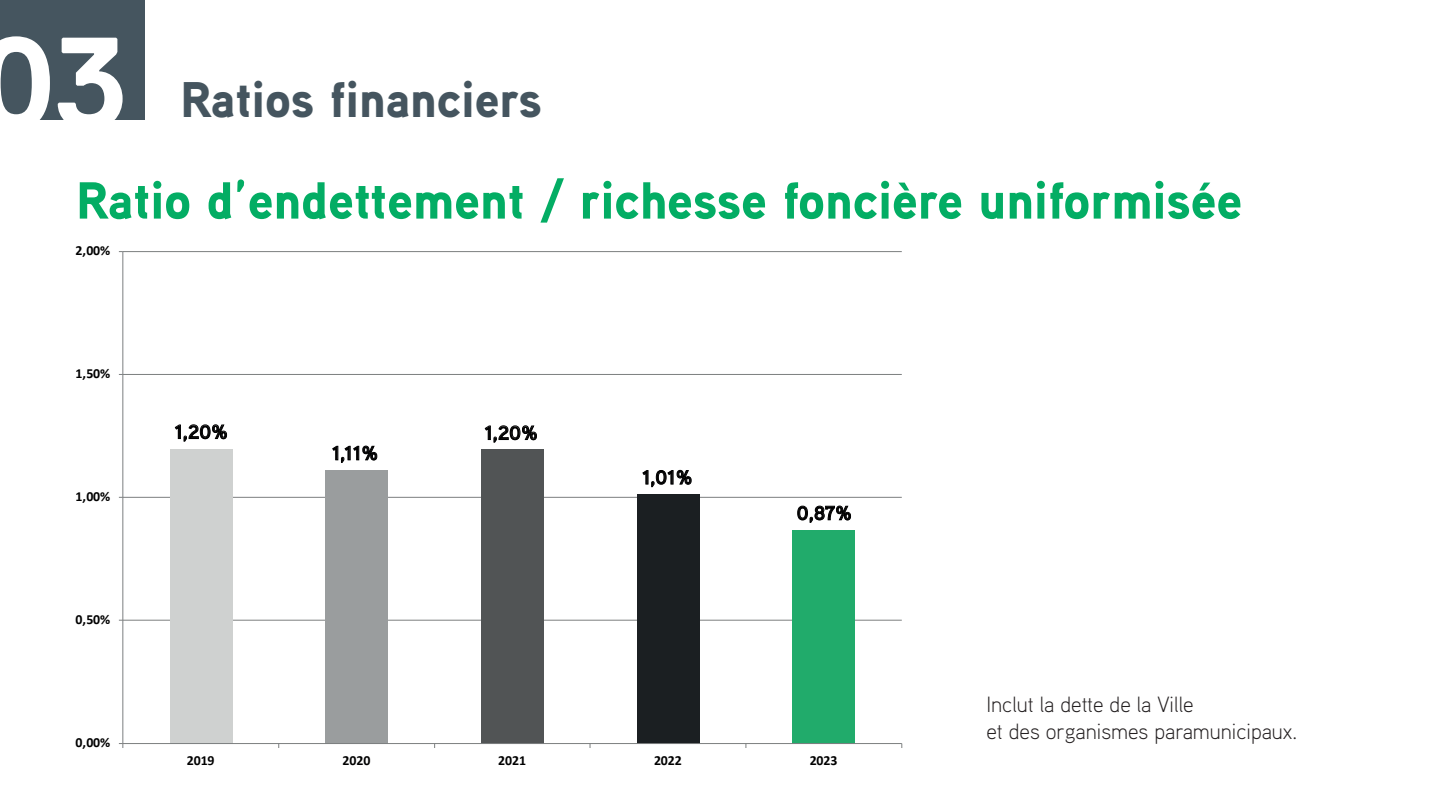
<style>
.page{position:relative;width:1440px;height:811px;background:#fff}
.page>*{position:absolute;margin:0;border:0;box-sizing:border-box;transform-origin:0 0}
.t1{font:700 129.8px "Replica";color:#fff}
.t2{font:900 52px "Aaux Pro";color:#03ad64}
.t3{font:900 50px "Aaux Pro";color:#45555f}
.t4{font:300 22px/26.4px "Aaux Pro";color:#231f20}
.t5{font:700 19.4px "Aaux Pro";color:#000001}
.t6{font:700 13.8px "Calibri";letter-spacing:-.005em;color:#000001}
</style>
<div class="page">
<div style="left:0;top:0;width:144px;height:119px;background:#45555f"></div>
<svg style="left:118px;top:251px;width:785px;height:497px"></svg>
<h1 class="t1" style="left:-23px;top:12px;width:152px">03</h1>
<h3 class="t3" style="left:180px;top:67px;width:363px">Ratios financiers</h3>
<h2 class="t2" style="left:76px;top:167px;width:1168px">Ratio d’endettement / richesse foncière uniformisée</h2>
<p class="t6" style="left:75px;top:240px;width:36px">2,00%</p>
<p class="t6" style="left:75px;top:363px;width:36px">1,50%</p>
<p class="t6" style="left:75px;top:486px;width:36px">1,00%</p>
<p class="t6" style="left:75px;top:609px;width:36px">0,50%</p>
<p class="t6" style="left:75px;top:732px;width:36px">0,00%</p>
<p class="t5" style="left:175px;top:419px;width:54px">1,20%</p>
<p class="t5" style="left:332px;top:440px;width:47px">1,11%</p>
<p class="t5" style="left:485px;top:420px;width:54px">1,20%</p>
<p class="t5" style="left:642px;top:464px;width:51px">1,01%</p>
<p class="t5" style="left:797px;top:500px;width:56px">0,87%</p>
<p class="t6" style="left:187px;top:750px;width:29px">2019</p>
<p class="t6" style="left:343px;top:750px;width:29px">2020</p>
<p class="t6" style="left:498px;top:750px;width:29px">2021</p>
<p class="t6" style="left:654px;top:750px;width:29px">2022</p>
<p class="t6" style="left:810px;top:750px;width:29px">2023</p>
<p class="t4" style="left:986px;top:690px;width:312px">Inclut la dette de la Ville<br>et des organismes paramunicipaux.</p>
</div>
